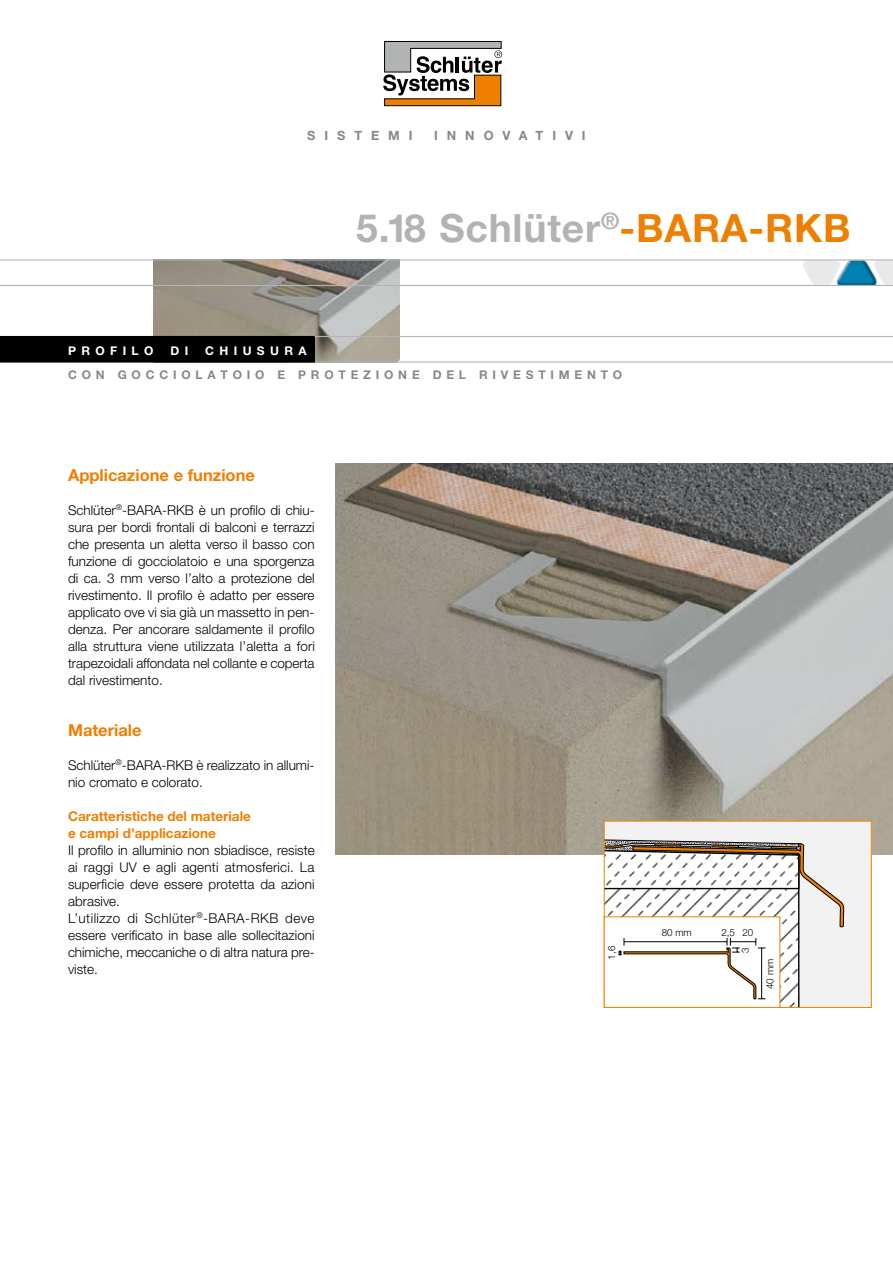
<style>
.page{position:relative;width:893px;height:1263px;background:#fff}
.page>*{position:absolute;margin:0;border:0;box-sizing:border-box;transform-origin:0 0}
.t1{font:700 39px "Helvetica Neue LT Pro";letter-spacing:.02em;color:#b1b3b4}
.t2{font:700 16.5px "Helvetica Neue LT Pro";color:#ee7f00}
.t3{font:300 13.5px/17px "Helvetica Neue LT Pro";color:#000}
.t4{font:700 13.5px/17px "Helvetica Neue LT Pro";color:#ee7f00}
.t5{font:700 12.75px "Helvetica Neue";letter-spacing:.7em;color:#87888a}
.t6{font:700 12px "Helvetica Neue LT Pro";letter-spacing:.4em;color:#87888a}
.t7{font:700 12px "Helvetica Neue LT Pro";letter-spacing:.45em;color:#fff}
.t8{font:300 9.9px "Helvetica Neue LT Pro";color:#000}
.s1{color:#ee7f00}
</style>
<div class="page">
<img style="left:153px;top:260px;width:247px;height:101px">
<img style="left:830px;top:260px;width:52px;height:25px">
<svg style="left:803px;top:261px;width:37px;height:24px"></svg>
<svg style="left:874px;top:261px;width:19px;height:24px"></svg>
<hr style="left:0;top:285px;width:893px;height:1px;background:#b1b3b4">
<hr style="left:0;top:259px;width:893px;height:1px;background:#b1b3b4">
<hr style="left:315px;top:361px;width:578px;height:2px;background:#b1b3b4">
<div style="left:0;top:336px;width:315px;height:27px;background:#000"></div>
<hr style="left:315px;top:336px;width:578px;height:1px;background:#b1b3b4">
<img style="left:336px;top:463px;width:557px;height:392px">
<div style="left:844px;top:823px;width:26px;height:183px;background:#f2f2f3"></div>
<svg style="left:604px;top:821px;width:240px;height:186px"></svg>
<div style="left:604px;top:916px;width:176px;height:92px;border:1px solid #ee7f00"></div>
<svg style="left:383px;top:41px;width:119px;height:65px"></svg>
<p class="t5" style="left:307px;top:127px;width:107px">SISTEMI</p>
<p class="t5" style="left:434px;top:127px;width:153px">INNOVATIVI</p>
<h1 class="t1" style="left:356px;top:204px;width:496px">5.18 Schlüter<sup>®</sup><span class="s1">-BARA-RKB</span></h1>
<p class="t7" style="left:68px;top:343px;width:87px">PROFILO</p>
<p class="t7" style="left:170px;top:343px;width:19px">D I</p>
<p class="t7" style="left:205px;top:343px;width:103px">CHIUSURA</p>
<p class="t6" style="left:68px;top:368px;width:556px">CON GOCCIOLATOIO E PROTEZIONE DEL RIVESTIMENTO</p>
<p class="t2" style="left:68px;top:464px;width:188px">Applicazione e funzione</p>
<p class="t3" style="left:68px;top:501px;width:248px;text-align:justify">Schlüter<sup>®</sup>-BARA-RKB è un profilo di chiu&shy;sura per bordi frontali di balconi e terrazzi che presenta un aletta verso il basso con funzione di gocciolatoio e una sporgenza di ca. 3 mm verso l’alto a protezione del rivestimento. Il profilo è adatto per essere applicato ove vi sia già un massetto in pen&shy;denza. Per ancorare saldamente il profilo alla struttura viene utilizzata l’aletta a fori trapezoidali affondata nel collante e coperta dal rivestimento.</p>
<p class="t2" style="left:68px;top:720px;width:75px">Materiale</p>
<p class="t3" style="left:68px;top:756px;width:248px">Schlüter<sup>®</sup>-BARA-RKB è realizzato in allumi&shy;nio cromato e colorato.</p>
<p class="t4" style="left:68px;top:807px;width:184px">Caratteristiche del materiale e campi d’applicazione</p>
<p class="t3" style="left:68px;top:841px;width:248px">Il profilo in alluminio non sbiadisce, resiste ai raggi UV e agli agenti atmosferici. La superficie deve essere protetta da azioni abrasive.<br>L’utilizzo di Schlüter<sup>®</sup>-BARA-RKB deve essere verificato in base alle sollecitazioni chimiche, meccaniche o di altra natura pre&shy;viste.</p>
<p class="t8" style="left:606px;top:959px;width:15px;rotate:-90deg">1,6</p>
<p class="t8" style="left:662px;top:926px;width:31px">80 mm</p>
<p class="t8" style="left:721px;top:926px;width:15px">2,5</p>
<p class="t8" style="left:742px;top:926px;width:12px">20</p>
<p class="t8" style="left:739px;top:953px;width:7px;rotate:-90deg">3</p>
<p class="t8" style="left:764px;top:989px;width:31px;rotate:-90deg">40 mm</p>
</div>
